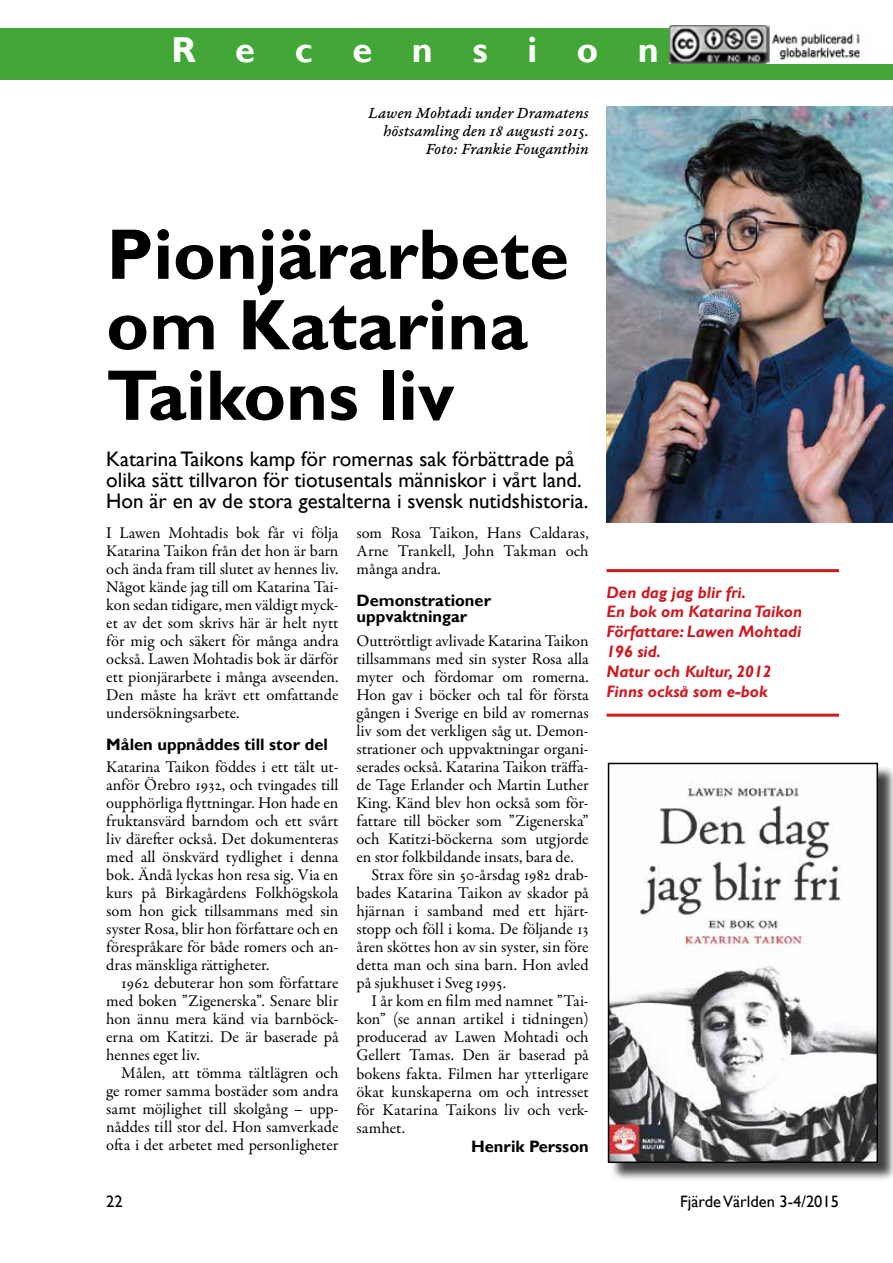
<style>
.page{position:relative;width:893px;height:1263px;background:#fff}
.page>*{position:absolute;margin:0;border:0;box-sizing:border-box;transform-origin:0 0}
.t1{font:700 72px/70.5px "Gill Sans";color:#000}
.t2{font:700 36px "Gill Sans";letter-spacing:1.1em;color:#fff}
.t3{font:21px/21px "Gill Sans";color:#000}
.t4{font:16.5px/18px "Garamond Premr Pro";color:#000;text-align:justify}
.t5{font:italic 700 16.5px/19.8px "Gill Sans";color:#ce1920}
.t6{font:16.5px/18px "Garamond Premr Pro Med It Capt";color:#000;text-align:right}
.t7{font:700 16.5px/16.5px "Gill Sans";color:#000}
.t8{font:16.5px "Gill Sans";color:#000}
</style>
<div class="page">
<div style="left:0;top:28px;width:893px;height:51px;background:#42a736"></div>
<div style="left:610px;top:765px;width:283px;height:417px;background:#000;opacity:.75"></div>
<img style="left:611px;top:766px;width:264px;height:394px">
<div style="left:608px;top:763px;width:270px;height:400px;border:2px solid #000"></div>
<hr style="left:607px;top:569px;width:232px;height:3px;background:#ce1920">
<hr style="left:607px;top:714px;width:232px;height:3px;background:#ce1920">
<img style="left:607px;top:107px;width:286px;height:415px">
<img style="left:670px;top:25px;width:223px;height:39px">
<h2 class="t2" style="left:171px;top:29px;width:604px">Recensioner</h2>
<p class="t6" style="left:368px;top:105px;width:222px">Lawen Mohtadi under Dramatens höstsamling den 18 augusti 2015.<br>Foto: Frankie Fouganthin</p>
<h1 class="t1" style="left:106px;top:221px;width:464px">Pionjärarbete om Katarina<br>Taikons liv</h1>
<p class="t3" style="left:106px;top:449px;width:483px">Katarina Taikons kamp för romernas sak förbättrade på olika sätt tillvaron för tiotusentals människor i vårt land.<br>Hon är en av de stora gestalterna i svensk nutidshistoria.</p>
<p class="t4" style="left:106px;top:524px;width:234px">I Lawen Mohtadis bok får vi följa Katarina Taikon från det hon är barn och ända fram till slutet av hennes liv.<br>Något kände jag till om Katarina Tai&shy;kon sedan tidigare, men väldigt myck&shy;et av det som skrivs här är helt nytt för mig och säkert för många andra också. Lawen Mohtadis bok är därför ett pionjärarbete i många avseenden.<br>Den måste ha krävt ett omfattande undersökningsarbete.</p>
<p class="t7" style="left:106px;top:736px;width:223px">Målen uppnåddes till stor del</p>
<p class="t4" style="left:106px;top:759px;width:234px">Katarina Taikon föddes i ett tält ut&shy;anför Örebro 1932, och tvingades till oupphörliga flyttningar. Hon hade en fruktansvärd barndom och ett svårt liv därefter också. Det dokumenteras med all önskvärd tydlighet i denna bok. Ändå lyckas hon resa sig. Via en kurs på Birkagårdens Folkhögskola som hon gick tillsammans med sin syster Rosa, blir hon författare och en förespråkare för både romers och an&shy;dras mänskliga rättigheter.</p>
<p class="t4" style="left:106px;top:975px;width:234px;text-indent:15px">1962 debuterar hon som författare med boken ”Zigenerska”. Senare blir hon ännu mera känd via barnböck&shy;erna om Katitzi. De är baserade på hennes eget liv.</p>
<p class="t4" style="left:106px;top:1065px;width:234px;text-indent:15px">Målen, att tömma tältlägren och ge romer samma bostäder som andra samt möjlighet till skolgång – upp&shy;nåddes till stor del. Hon samverkade ofta i det arbetet med personligheter</p>
<p class="t4" style="left:357px;top:525px;width:234px">som Rosa Taikon, Hans Caldaras, Arne Trankell, John Takman och många andra.</p>
<p class="t7" style="left:357px;top:592px;width:136px">Demonstrationer uppvaktningar</p>
<p class="t4" style="left:357px;top:633px;width:234px">Outtröttligt avlivade Katarina Taikon</p>
<p class="t4" style="left:357px;top:651px;width:234px">tillsammans med sin syster Rosa alla</p>
<p class="t4" style="left:357px;top:669px;width:234px">myter och fördomar om romerna.</p>
<p class="t4" style="left:357px;top:687px;width:234px">Hon gav i böcker och tal för första</p>
<p class="t4" style="left:357px;top:705px;width:234px">gången i Sverige en bild av romernas</p>
<p class="t4" style="left:357px;top:723px;width:234px">liv som det verkligen såg ut. Demon-</p>
<p class="t4" style="left:357px;top:741px;width:234px">strationer och uppvaktningar organi-</p>
<p class="t4" style="left:357px;top:759px;width:234px">serades också. Katarina Taikon träffa-</p>
<p class="t4" style="left:357px;top:777px;width:234px">de Tage Erlander och Martin Luther</p>
<p class="t4" style="left:357px;top:795px;width:234px">King. Känd blev hon också som för-</p>
<p class="t4" style="left:357px;top:813px;width:234px">fattare till böcker som ”Zigenerska”</p>
<p class="t4" style="left:357px;top:831px;width:234px">och Katitzi-böckerna som utgjorde</p>
<p class="t4" style="left:357px;top:849px;width:219px">en stor folkbildande insats, bara de.</p>
<p class="t4" style="left:372px;top:867px;width:219px">Strax före sin 50-årsdag 1982 drab-</p>
<p class="t4" style="left:357px;top:885px;width:234px">bades Katarina Taikon av skador på</p>
<p class="t4" style="left:357px;top:903px;width:234px">hjärnan i samband med ett hjärt-</p>
<p class="t4" style="left:357px;top:921px;width:234px">stopp och föll i koma. De följande 13</p>
<p class="t4" style="left:357px;top:939px;width:234px">åren sköttes hon av sin syster, sin före</p>
<p class="t4" style="left:357px;top:957px;width:234px">detta man och sina barn. Hon avled</p>
<p class="t4" style="left:357px;top:975px;width:151px">på sjukhuset i Sveg 1995.</p>
<p class="t4" style="left:372px;top:993px;width:219px">I år kom en film med namnet ”Tai-</p>
<p class="t4" style="left:357px;top:1011px;width:234px">kon” (se annan artikel i tidningen)</p>
<p class="t4" style="left:357px;top:1029px;width:234px">producerad av Lawen Mohtadi och</p>
<p class="t4" style="left:357px;top:1047px;width:234px">Gellert Tamas. Den är baserad på</p>
<p class="t4" style="left:357px;top:1065px;width:234px">bokens fakta. Filmen har ytterligare</p>
<p class="t4" style="left:357px;top:1083px;width:234px">ökat kunskaperna om och intresset</p>
<p class="t4" style="left:357px;top:1101px;width:234px">för Katarina Taikons liv och verk-</p>
<p class="t4" style="left:357px;top:1119px;width:50px">samhet.</p>
<p class="t7" style="left:471px;top:1139px;width:119px">Henrik Persson</p>
<p class="t5" style="left:607px;top:583px;width:197px">Den dag jag blir fri.<br>En bok om Katarina Taikon<br>Författare: Lawen Mohtadi<br>196 sid.<br>Natur och Kultur, 2012<br>Finns också som e-bok</p>
<p class="t8" style="left:106px;top:1192px;width:18px">22</p>
<p class="t8" style="left:680px;top:1192px;width:160px">Fjärde Världen 3-4/2015</p>
</div>
